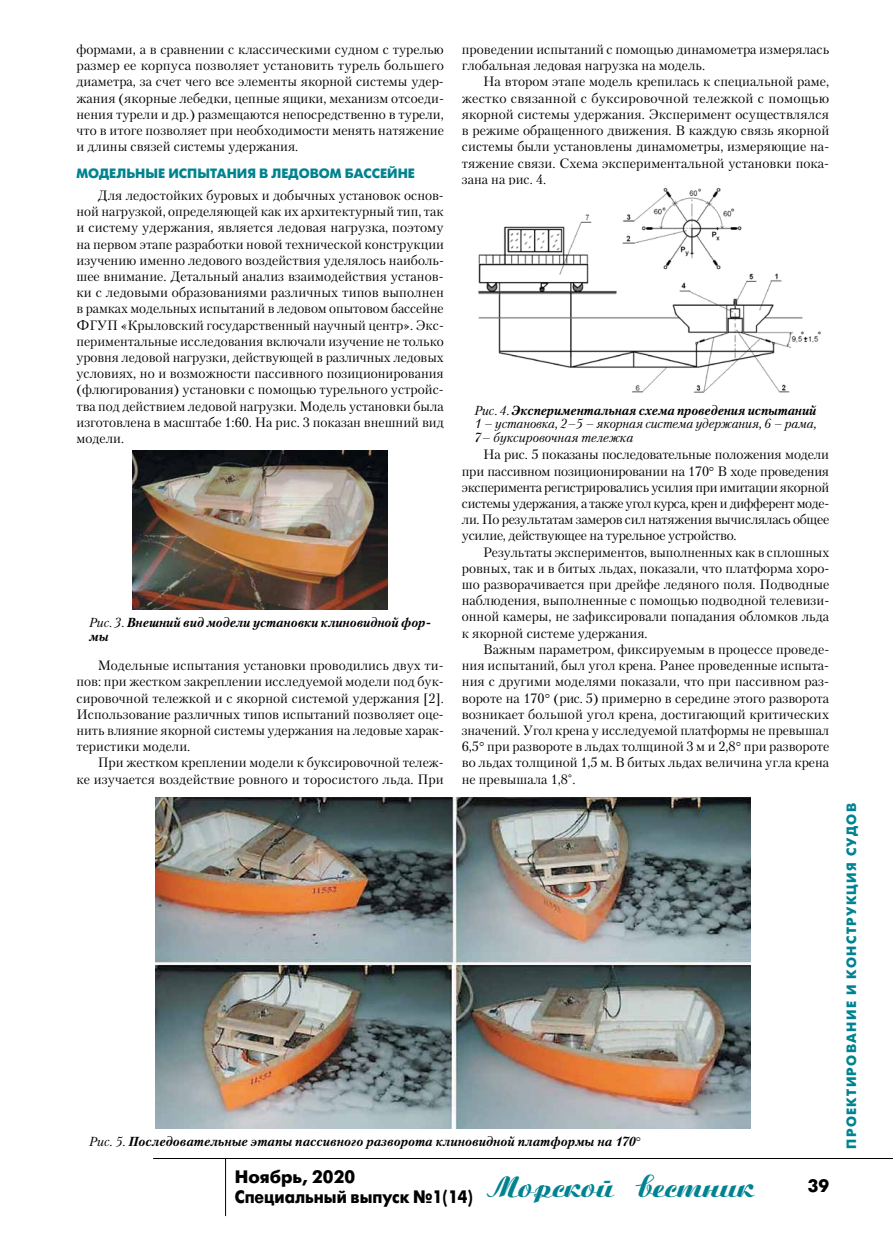
<style>
.page{position:relative;width:893px;height:1234px;background:#fff}
.page>*{position:absolute;margin:0;border:0;box-sizing:border-box;transform-origin:0 0}
.t1{font:700 18px/19.5px "Futuris C";color:#000}
.t2{font:13.5px/16.2px "Petersburg C";color:#000;text-align:justify}
.t3{font:700 13.5px "Futuris C";color:#008390}
.t4{font:italic 700 13.05px/13.5px "Petersburg C";color:#000}
.t5{font:italic 13.05px/13.5px "Petersburg C";letter-spacing:-.005em;color:#000;text-align:justify}
.s1{font-weight:400}
.s2{font-weight:700}
</style>
<div class="page">
<hr style="left:153px;top:1157px;width:740px;height:1px;background:#000">
<hr style="left:225px;top:1158px;width:1px;height:57px;background:#000">
<img style="left:133px;top:450px;width:255px;height:159px">
<img style="left:478px;top:188px;width:343px;height:205px">
<img style="left:155px;top:797px;width:595px;height:331px">
<p class="t2" style="left:76px;top:41px;width:369px">формами, а в сравнении с классическими судном с турелью размер ее корпуса позволяет установить турель большего диаметра, за счет чего все элементы якорной системы удер&shy;жания (якорные лебедки, цепные ящики, механизм отсоеди&shy;нения турели и др.) размещаются непосредственно в турели, что в итоге позволяет при необходимости менять натяжение и длины связей системы удержания.</p>
<p class="t3" style="left:76px;top:165px;width:23px">Модельные</p>
<p class="t3" style="left:168px;top:165px;width:11px">испытания</p>
<p class="t3" style="left:259px;top:165px;width:11px">вледовом</p>
<p class="t3" style="left:345px;top:165px;width:19px">бассейне</p>
<p class="t2" style="left:76px;top:187px;width:369px;text-indent:21px">Для ледостойких буровых и добычных установок основ&shy;ной нагрузкой, определяющей как их архитектурный тип, так и систему удержания, является ледовая нагрузка, поэтому на первом этапе разработки новой технической конструкции изучению именно ледового воздействия уделялось наиболь&shy;шее внимание. Детальный анализ взаимодействия установ&shy;ки с ледовыми образованиями различных типов выполнен в рамках модельных испытаний в ледовом опытовом бассейне ФГУП «Крыловский государственный научный центр». Экс&shy;периментальные исследования включали изучение не только уровня ледовой нагрузки, действующей в различных ледовых условиях, но и возможности пассивного позиционирования (флюгирования) установки с помощью турельного устройс&shy;тва под действием ледовой нагрузки. Модель установки была изготовлена в масштабе 1:60. На рис. 3 показан внешний вид модели.</p>
<p class="t4" style="left:89px;top:615px;width:343px"><span class="s1">Рис. 3.</span> Внешний вид модели установки клиновидной фор&shy;мы</p>
<p class="t2" style="left:76px;top:657px;width:369px;text-indent:21px">Модельные испытания установки проводились двух ти&shy;пов: при жестком закреплении исследуемой модели под бук&shy;сировочной тележкой и с якорной системой удержания [2].<br>Использование различных типов испытаний позволяет оце&shy;нить влияние якорной системы удержания на ледовые харак&shy;теристики модели.</p>
<p class="t2" style="left:76px;top:754px;width:369px;text-align:right">При жестком креплении модели к буксировочной тележ-<br>ке изучается воздействие ровного и торосистого льда. При</p>
<p class="t2" style="left:462px;top:41px;width:369px">проведении испытаний с помощью динамометра измерялась глобальная ледовая нагрузка на модель.</p>
<p class="t2" style="left:462px;top:73px;width:369px;text-indent:21px">На втором этапе модель крепилась к специальной раме, жестко связанной с буксировочной тележкой с помощью якорной системы удержания. Эксперимент осуществлялся в режиме обращенного движения. В каждую связь якорной системы были установлены динамометры, измеряющие на&shy;тяжение связи. Схема экспериментальной установки пока&shy;зана на рис. 4.</p>
<p class="t5" style="left:475px;top:403px;width:343px">Рис. 4. <span class="s2">Экспериментальная схема проведения испытаний </span>1 – установка, 2–5 – якорная система удержания, 6 – рама, 7– буксировочная тележка</p>
<p class="t2" style="left:462px;top:446px;width:369px;text-indent:21px">На рис. 5 показаны последовательные положения модели при пассивном позиционировании на 170 В ходе проведения эксперимента регистрировались усилия при имитации якорной системы удержания, а также угол курса, крен и дифферент моде&shy;ли. По результатам замеров сил натяжения вычислялась общее усилие, действующее на турельное устройство.</p>
<p class="t2" style="left:462px;top:543px;width:369px;text-indent:21px">Результаты экспериментов, выполненных как в сплошных ровных, так и в битых льдах, показали, что платформа хоро&shy;шо разворачивается при дрейфе ледяного поля. Подводные наблюдения, выполненные с помощью подводной телевизи&shy;онной камеры, не зафиксировали попадания обломков льда к якорной системе удержания.</p>
<p class="t2" style="left:462px;top:640px;width:369px;text-indent:21px">Важным параметром, фиксируемым в процессе проведе&shy;ния испытаний, был угол крена. Ранее проведенные испыта&shy;ния с другими моделями показали, что при пассивном раз&shy;вороте на 170 (рис. 5) примерно в середине этого разворота возникает большой угол крена, достигающий критических значений. Угол крена у исследуемой платформы не превышал 6,5 при развороте в льдах толщиной 3 м и 2,8 при развороте во льдах толщиной 1,5 м. В битых льдах величина угла крена не превышала 1,8°.</p>
<p class="t4" style="left:89px;top:1134px;width:548px"><span class="s1">Рис. 5.</span> Последовательные этапы пассивного разворота клиновидной платформы на 170</p>
<h1 class="t1" style="left:235px;top:1167px;width:522px">Ноябрь, 2020<br>Специальный выпуск №1(14) <sup>Морской</sup> <sup>вестник</sup></h1>
<h1 class="t1" style="left:808px;top:1176px;width:23px">39</h1>
<p class="t3" style="left:844px;top:1148px;width:346px;rotate:-90deg">проектированиеиконструкциясудов</p>
</div>
